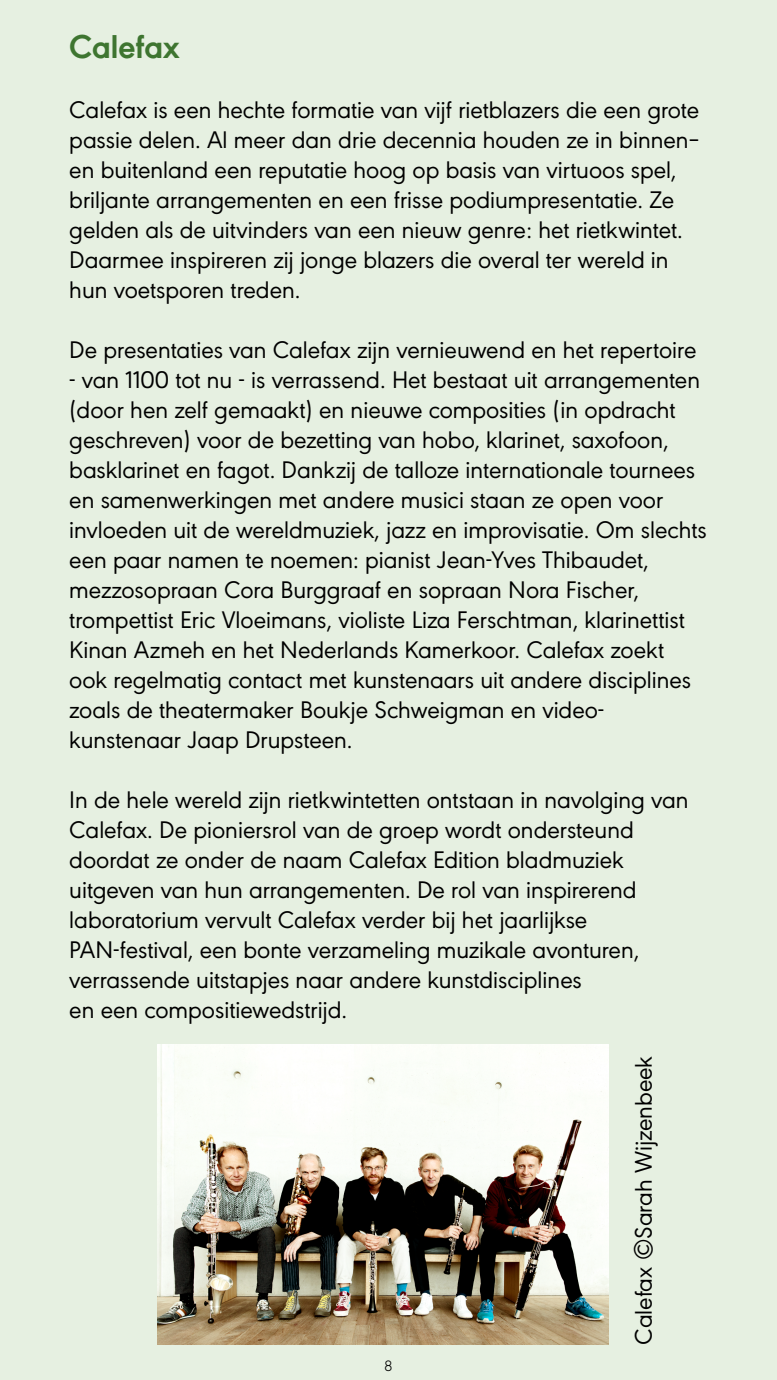
<style>
.page{position:relative;width:777px;height:1380px;background:#fff}
.page>*{position:absolute;margin:0;border:0;box-sizing:border-box;transform-origin:0 0}
.t1{font:700 34.38px "URW Geometric";color:#3e7530}
.t2{font:25px/30px "URW Geometric";color:#000}
.t3{font:300 15.62px "URW Geometric";color:#000}
</style>
<div class="page">
<div style="left:0;top:0;width:776px;height:1380px;background:#e6f0e1"></div>
<img style="left:157px;top:1044px;width:451px;height:301px">
<h1 class="t1" style="left:69px;top:21px;width:112px">Calefax</h1>
<p class="t2" style="left:69px;top:93px;width:631px">Calefax is een hechte formatie van vijf rietblazers die een grote passie delen. Al meer dan drie decennia houden ze in binnen– en buitenland een reputatie hoog op basis van virtuoos spel, briljante arrangementen en een frisse podiumpresentatie. Ze gelden als de uitvinders van een nieuw genre: het rietkwintet.<br>Daarmee inspireren zij jonge blazers die overal ter wereld in hun voetsporen treden.</p>
<p class="t2" style="left:69px;top:333px;width:628px">De presentaties van Calefax zijn vernieuwend en het repertoire</p>
<p class="t2" style="left:69px;top:363px;width:639px">- van 1100 tot nu - is verrassend. Het bestaat uit arrangementen (door hen zelf gemaakt) en nieuwe composities (in opdracht geschreven) voor de bezetting van hobo, klarinet, saxofoon, basklarinet en fagot. Dankzij de talloze internationale tournees en samenwerkingen met andere musici staan ze open voor invloeden uit de wereldmuziek, jazz en improvisatie. Om slechts een paar namen te noemen: pianist Jean-Yves Thibaudet, mezzosopraan Cora Burggraaf en sopraan Nora Fischer, trompettist Eric Vloeimans, violiste Liza Ferschtman, klarinettist Kinan Azmeh en het Nederlands Kamerkoor. Calefax zoekt ook regelmatig contact met kunstenaars uit andere disciplines zoals de theatermaker Boukje Schweigman en video&shy;kunstenaar Jaap Drupsteen.</p>
<p class="t2" style="left:69px;top:783px;width:620px">In de hele wereld zijn rietkwintetten ontstaan in navolging van Calefax. De pioniersrol van de groep wordt ondersteund doordat ze onder de naam Calefax Edition bladmuziek uitgeven van hun arrangementen. De rol van inspirerend laboratorium vervult Calefax verder bij het jaarlijkse PAN-festival, een bonte verzameling muzikale avonturen, verrassende uitstapjes naar andere kunstdisciplines<br>en een compositiewedstrijd.</p>
<p class="t2" style="left:626px;top:1345px;width:290px;rotate:-90deg">Calefax ©Sarah Wijzenbeek</p>
<p class="t3" style="left:384px;top:1355px;width:9px">8</p>
</div>
